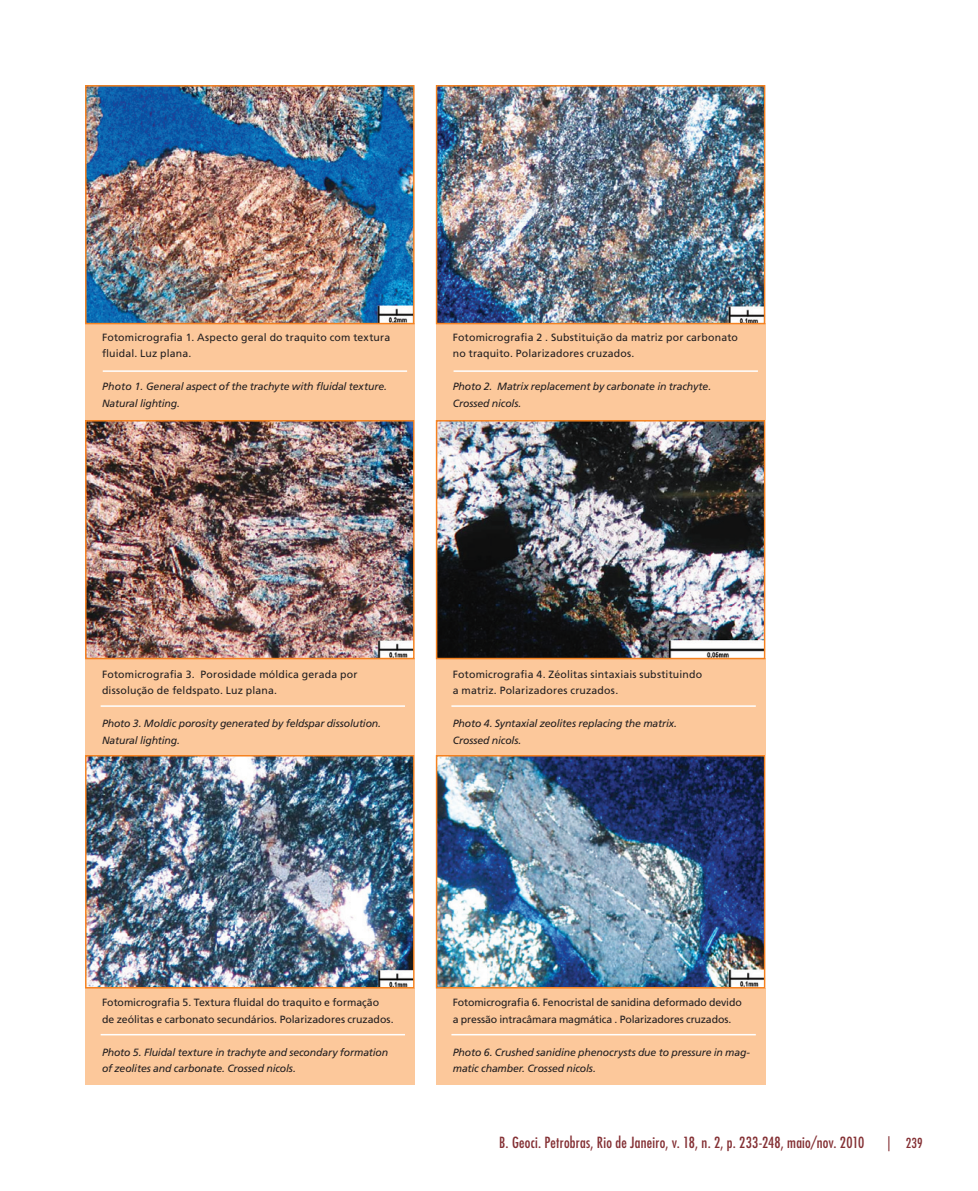
<style>
.page{position:relative;width:978px;height:1191px;background:#fff}
.page>*{position:absolute;margin:0;border:0;box-sizing:border-box;transform-origin:0 0}
.t1{font:condensed 15px "Futura Std";letter-spacing:.015em;color:#843034}
.t2{font:condensed 13.5px "Futura Std";color:#843034}
.t3{font:italic 10.5px/16.5px "Frutiger LT Std";letter-spacing:-.015em;color:#231f20}
.t4{font:10.5px/16.5px "Frutiger LT Std";letter-spacing:.01em;color:#231f20}
.t5{font:10.5px/16.5px "Frutiger LT Std";letter-spacing:-.015em;color:#231f20}
.s1{font-size:15px}
</style>
<div class="page">
<div style="left:85px;top:324px;width:330px;height:96px;background:#fcc89b"></div>
<hr style="left:103px;top:370px;width:304px;height:2px;background:#fff">
<img style="left:88px;top:88px;width:324px;height:233px">
<div style="left:85px;top:85px;width:330px;height:239px;border:2px solid #f58220"></div>
<div style="left:85px;top:659px;width:330px;height:96px;background:#fcc89b"></div>
<hr style="left:101px;top:705px;width:304px;height:2px;background:#fff">
<img style="left:88px;top:423px;width:324px;height:233px">
<div style="left:85px;top:420px;width:330px;height:239px;border:2px solid #f58220"></div>
<div style="left:85px;top:988px;width:330px;height:96px;background:#fcc89b"></div>
<hr style="left:101px;top:1034px;width:304px;height:1px;background:#fff">
<img style="left:88px;top:758px;width:324px;height:227px">
<div style="left:85px;top:755px;width:330px;height:233px;border:2px solid #f58220"></div>
<div style="left:436px;top:324px;width:329px;height:96px;background:#fcc89b"></div>
<hr style="left:454px;top:370px;width:304px;height:2px;background:#fff">
<img style="left:439px;top:88px;width:323px;height:233px">
<div style="left:436px;top:85px;width:329px;height:239px;border:2px solid #f58220"></div>
<div style="left:436px;top:659px;width:329px;height:96px;background:#fcc89b"></div>
<hr style="left:451px;top:705px;width:305px;height:2px;background:#fff">
<img style="left:439px;top:423px;width:323px;height:233px">
<div style="left:436px;top:420px;width:329px;height:239px;border:2px solid #f58220"></div>
<div style="left:436px;top:988px;width:329px;height:96px;background:#fcc89b"></div>
<hr style="left:451px;top:1034px;width:305px;height:1px;background:#fff">
<img style="left:439px;top:758px;width:323px;height:227px">
<div style="left:436px;top:755px;width:329px;height:233px;border:2px solid #f58220"></div>
<p class="t4" style="left:102px;top:329px;width:290px">Fotomicrografia 1. Aspecto geral do traquito com textura fluidal. Luz plana.</p>
<p class="t3" style="left:102px;top:378px;width:286px">Photo 1. General aspect of the trachyte with fluidal texture.<br>Natural lighting.</p>
<p class="t4" style="left:453px;top:329px;width:287px">Fotomicrografia 2 . Substituição da matriz por carbonato no traquito. Polarizadores cruzados.</p>
<p class="t3" style="left:453px;top:378px;width:260px">Photo 2. Matrix replacement by carbonate in trachyte.<br>Crossed nicols.</p>
<p class="t4" style="left:102px;top:666px;width:257px">Fotomicrografia 3. Porosidade móldica gerada por dissolução de feldspato. Luz plana.</p>
<p class="t3" style="left:102px;top:715px;width:281px">Photo 3. Moldic porosity generated by feldspar dissolution.<br>Natural lighting.</p>
<p class="t4" style="left:453px;top:666px;width:251px">Fotomicrografia 4. Zéolitas sintaxiais substituindo a matriz. Polarizadores cruzados.</p>
<p class="t3" style="left:453px;top:715px;width:226px">Photo 4. Syntaxial zeolites replacing the matrix.<br>Crossed nicols.</p>
<p class="t4" style="left:102px;top:994px;width:293px">Fotomicrografia 5. Textura fluidal do traquito e formação de zeólitas e carbonato secundários. Polarizadores cruzados.</p>
<p class="t3" style="left:102px;top:1044px;width:288px">Photo 5. Fluidal texture in trachyte and secondary formation of zeolites and carbonate. Crossed nicols.</p>
<p class="t5" style="left:453px;top:994px;width:290px">Fotomicrografia 6. Fenocristal de sanidina deformado devido a pressão intracâmara magmática . Polarizadores cruzados.</p>
<p class="t3" style="left:453px;top:1044px;width:299px">Photo 6. Crushed sanidine phenocrysts due to pressure in mag&shy;matic chamber. Crossed nicols.</p>
<h1 class="t1" style="left:499px;top:1133px;width:367px">B. Geoci. Petrobras, Rio de Janeiro, v. 18, n. 2, p. 233-248, maio/nov. 2010</h1>
<p class="t2" style="left:887px;top:1135px;width:37px"><span class="s1">|</span> 239</p>
</div>
